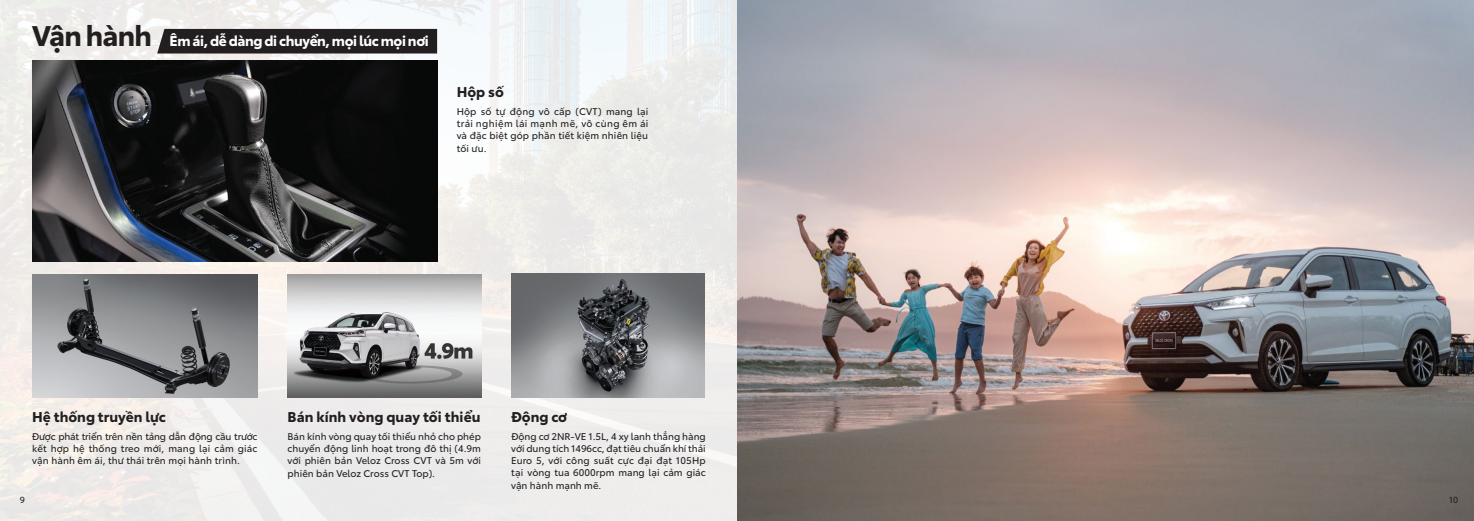
<style>
.page{position:relative;width:1474px;height:521px;background:#fff}
.page>*{position:absolute;margin:0;border:0;box-sizing:border-box;transform-origin:0 0}
.t1{font:700 14px "Toyota Type";color:#231f20}
.t2{font:700 14px "Toyota Type";letter-spacing:-.03em;color:#fff}
.t3{font:9.62px/12.2px "Toyota Type";letter-spacing:.01em;color:#231f20;text-align:justify}
.t4{font:8.75px "Toyota Type";color:#231f20}
.s1{font-size:28px;color:#231f20}
</style>
<div class="page">
<img style="left:0;top:0;width:737px;height:521px">
<img style="left:737px;top:0;width:736px;height:521px">
<img style="left:32px;top:274px;width:225px;height:123px">
<img style="left:287px;top:274px;width:194px;height:123px">
<img style="left:32px;top:61px;width:405px;height:200px">
<img style="left:511px;top:274px;width:193px;height:123px">
<div style="left:157px;top:29px;width:280px;height:25px;background:#231f20"></div>
<h1 class="t2" style="left:32px;top:31px;width:398px"><span class="s1">Vận hành</span> Êm ái, dễ dàng di chuyển, mọi lúc mọi nơi</h1>
<h1 class="t1" style="left:456px;top:81px;width:49px">Hộp số</h1>
<p class="t3" style="left:457px;top:104px;width:193px">Hộp số tự động vô cấp (CVT) mang lại trải nghiệm lái mạnh mẽ, vô cùng êm ái và đặc biệt góp phần tiết kiệm nhiên liệu tối ưu.</p>
<h1 class="t1" style="left:32px;top:406px;width:135px">Hệ thống truyền lực</h1>
<p class="t3" style="left:32px;top:429px;width:227px">Được phát triển trên nền tảng dẫn động cầu trước kết hợp hệ thống treo mới, mang lại cảm giác vận hành êm ái, thư thái trên mọi hành trình.</p>
<h1 class="t1" style="left:287px;top:406px;width:194px">Bán kính vòng quay tối thiểu</h1>
<p class="t3" style="left:287px;top:429px;width:195px">Bán kính vòng quay tối thiểu nhỏ cho phép chuyển động linh hoạt trong đô thị (4.9m với phiên bản Veloz Cross CVT và 5m với phiên bản Veloz Cross CVT Top).</p>
<h1 class="t1" style="left:511px;top:406px;width:57px">Động cơ</h1>
<p class="t3" style="left:511px;top:429px;width:196px">Động cơ 2NR-VE 1.5L, 4 xy lanh thẳng hàng với dung tích 1496cc, đạt tiêu chuẩn khí thải Euro 5, với công suất cực đại đạt 105Hp tại vòng tua 6000rpm mang lại cảm giác vận hành mạnh mẽ.</p>
<p class="t4" style="left:20px;top:493px;width:7px">9</p>
<p class="t4" style="left:1449px;top:493px;width:11px">10</p>
</div>
